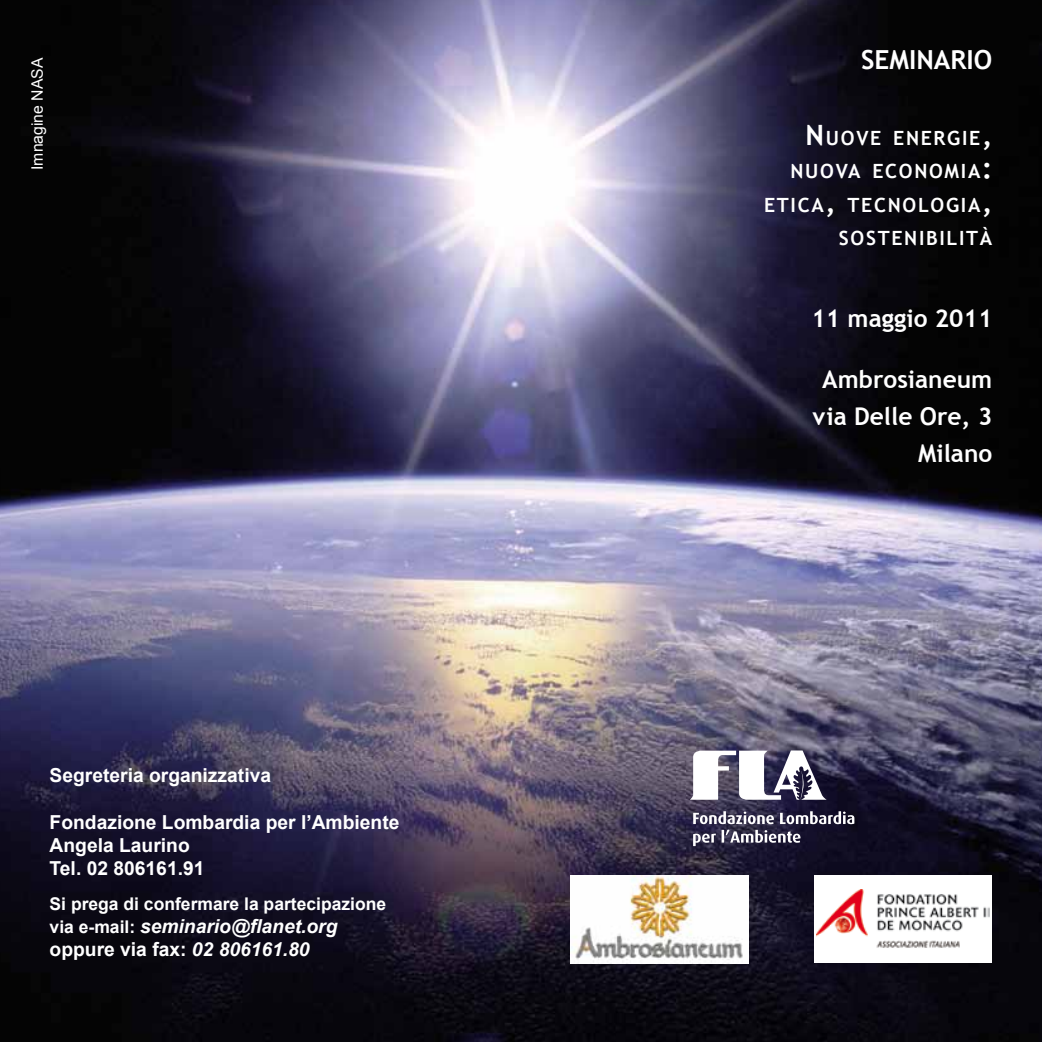
<style>
.page{position:relative;width:1042px;height:1042px;background:#fff}
.page>*{position:absolute;margin:0;border:0;box-sizing:border-box;transform-origin:0 0}
.t1{font:700 26.25px "Trebuchet MS";color:#fff}
.t2{font:700 24.5px/36.8px "Trebuchet MS";color:#fff;text-align:right}
.t3{font:700 19.6px/33.6px "Trebuchet MS";letter-spacing:.085em;color:#fff;text-align:right}
.t4{font:700 19.25px/23.1px "Arial";color:#fff}
.t5{font:italic 700 19.25px/23.1px "Arial";color:#fff}
.t6{font:700 17.5px "Arial";color:#fff}
.t7{font:15.75px "Arial";color:#fff}
.s1{font-style:normal;font-size:17.5px}
.s2{font-style:normal}
.s3{font-size:28px}
</style>
<div class="page">
<img style="left:0;top:0;width:1042px;height:1042px">
<svg style="left:690px;top:750px;width:136px;height:50px"></svg>
<svg style="left:693px;top:830px;width:107px;height:16px"></svg>
<svg style="left:693px;top:811px;width:161px;height:13px"></svg>
<div style="left:814px;top:876px;width:178px;height:87px;background:#fff"></div>
<img style="left:816px;top:889px;width:174px;height:59px">
<img style="left:570px;top:876px;width:178px;height:87px">
<p class="t7" style="left:27px;top:170px;width:114px;rotate:-90deg">Imnagine NASA</p>
<p class="t4" style="left:50px;top:764px;width:223px">Segreteria organizzativa</p>
<p class="t4" style="left:50px;top:811px;width:351px">Fondazione Lombardia per l’Ambiente<br>Angela Laurino<br>Tel. 02 806161.91</p>
<p class="t6" style="left:50px;top:892px;width:338px">Si prega di confermare la partecipazione</p>
<p class="t5" style="left:50px;top:915px;width:289px"><span class="s1">via e-mail:</span> seminario@flanet.org <span class="s2">oppure via fax:</span> 02 806161.80</p>
<h1 class="t1" style="left:861px;top:43px;width:133px">seminario</h1>
<p class="t3" style="left:764px;top:121px;width:230px"><span class="s3">N</span>UOVE ENERGIE<span class="s3">,<br></span>NUOVA ECONOMIA<span class="s3">:<br></span>ETICA<span class="s3">,</span> TECNOLOGIA<span class="s3">,<br></span>SOSTENIBILITÀ</p>
<p class="t2" style="left:811px;top:300px;width:182px">11 maggio 2011</p>
<p class="t2" style="left:812px;top:361px;width:181px">Ambrosianeum via Delle Ore, 3<br>Milano</p>
</div>
